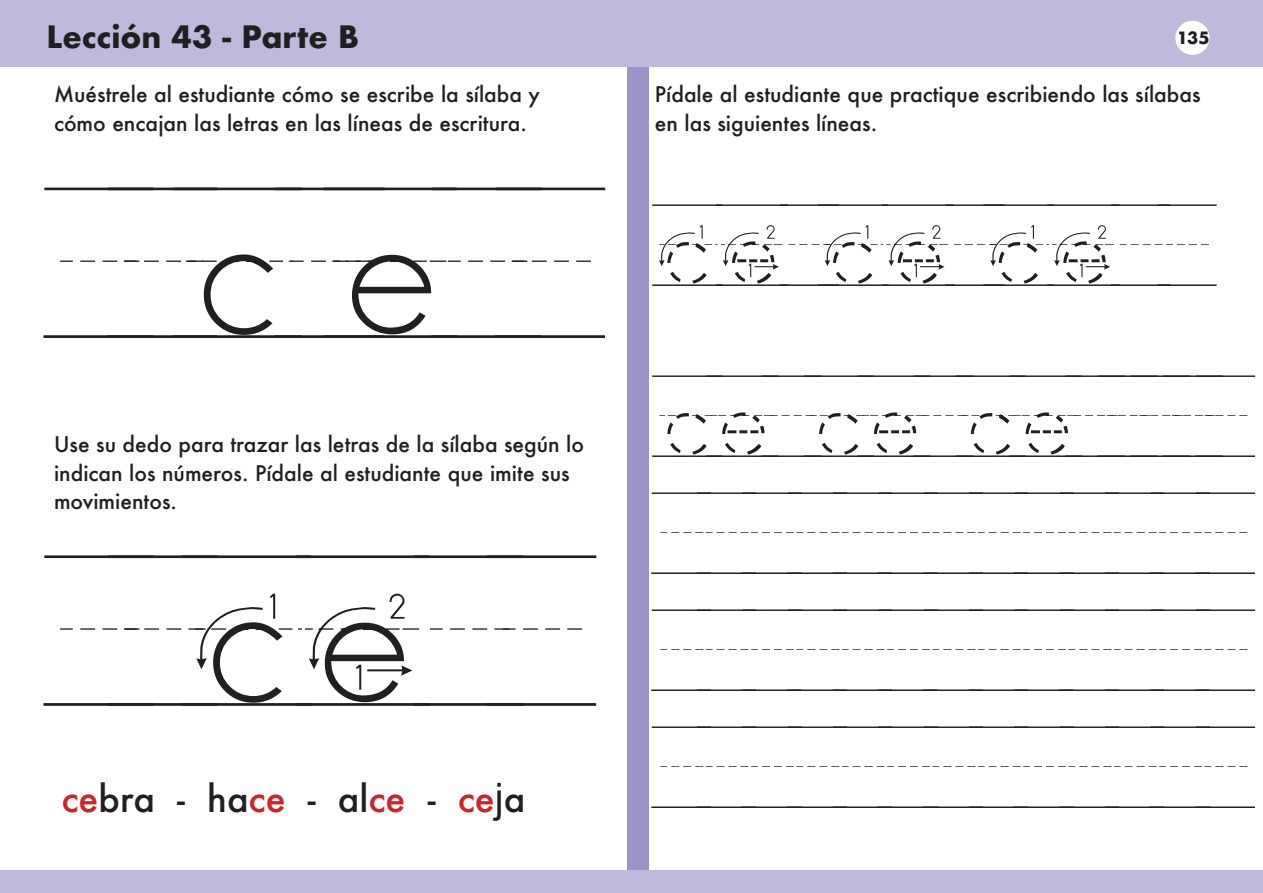
<style>
.page{position:relative;width:1263px;height:893px;background:#fff}
.page>*{position:absolute;margin:0;border:0;box-sizing:border-box;transform-origin:0 0}
.t1{font:180px "Abc Print Arrow";color:#231f20}
.t2{font:97.5px "Abc Print Dotted Lined";color:#231f20}
.t3{font:97.5px "Abc Print Arrow Dotted";color:#231f20}
.t4{font:500 36px "Futura";color:#231f20}
.t5{font:700 30px "Futura";color:#231f20}
.t6{font:500 21px/28.5px "Futura";color:#231f20}
.t7{font:700 16.5px "Futura";color:#231f20}
.s1{font-family:"Abc Print Lined"}
.s2{color:#d1232a}
.s3{font-family:"Arial";font-weight:400;font-size:40.5px}
</style>
<div class="page">
<div style="left:627px;top:0;width:21px;height:893px;background:#9a94c8"></div>
<div style="left:0;top:0;width:1263px;height:66px;background:#bdbadb"></div>
<div style="left:0;top:871px;width:1263px;height:22px;background:#bdbadb"></div>
<div style="left:1175px;top:21px;width:34px;height:34px;background:#fff;border-radius:50%"></div>
<p class="t5" style="left:47px;top:15px;width:314px">Lección 43 - Parte B</p>
<p class="t6" style="left:54px;top:80px;width:487px">Muéstrele al estudiante cómo se escribe la sílaba y</p>
<p class="t6" style="left:54px;top:109px;width:474px">cómo encajan las letras en las líneas de escritura.</p>
<p class="t1" style="left:54px;top:158px;width:544px">//<span class="s1">c/e</span>//</p>
<p class="t6" style="left:54px;top:430px;width:532px">Use su dedo para trazar las letras de la sílaba según lo indican los números. Pídale al estudiante que imite sus movimientos.</p>
<p class="t1" style="left:54px;top:525px;width:535px">//ce//</p>
<p class="t4" style="left:61px;top:774px;width:465px"><span class="s2">ce</span>bra - ha<span class="s2">ce</span> - al<span class="s2">ce</span> - <span class="s2">ce</span><span class="s3">j</span>a</p>
<p class="t7" style="left:1177px;top:26px;width:34px">135</p>
<p class="t6" style="left:655px;top:80px;width:547px">Pídale al estudiante que practique escribiendo las sílabas en las siguientes líneas.</p>
<p class="t3" style="left:657px;top:188px;width:556px">CE/CE/CE//</p>
<p class="t2" style="left:657px;top:359px;width:595px">CE/CE/CE/////</p>
<p class="t2" style="left:657px;top:476px;width:595px">/////////////</p>
<p class="t2" style="left:657px;top:593px;width:595px">/////////////</p>
<p class="t2" style="left:657px;top:710px;width:595px">/////////////</p>
</div>
